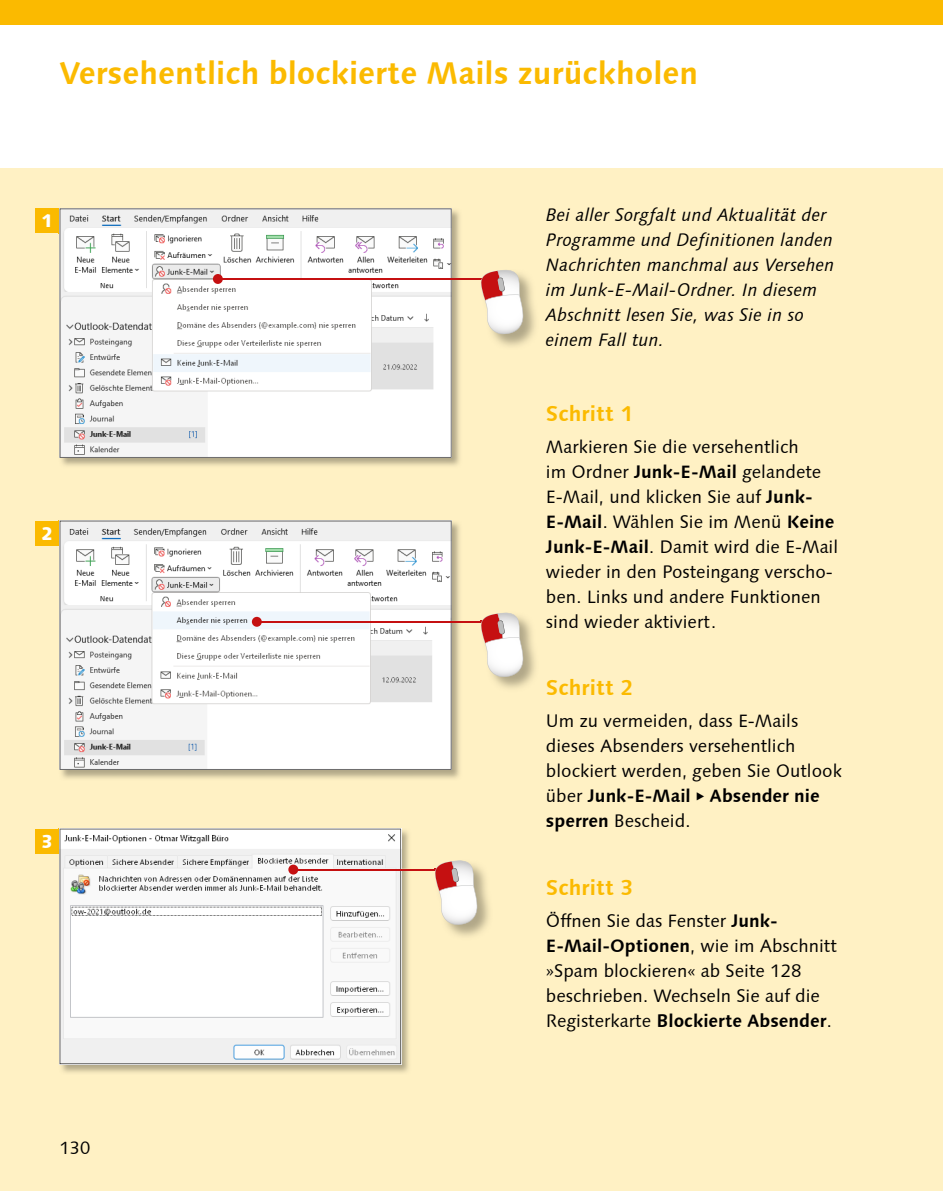
<style>
.page{position:relative;width:943px;height:1191px;background:#fff}
.page>*{position:absolute;margin:0;border:0;box-sizing:border-box;transform-origin:0 0}
.t1{font:700 31.5px "Syntax Next LT Pro";color:#fbba00}
.t2{font:700 21.35px "Syntax Next LT Pro";color:#fbba00}
.t3{font:800 18.38px "Syntax Next LT Pro";color:#fff}
.t4{font:17.85px/24.8px "Syntax Next LT Pro";color:#000}
.t5{font:italic 17.85px/24.8px "Syntax Next LT Pro";letter-spacing:.005em;color:#000}
.t6{font:17.5px "Syntax Next LT Pro";color:#000}
.s1{font-weight:700}
.s2{font-family:"European Pi X";font-size:10.5px}
</style>
<div class="page">
<div style="left:0;top:0;width:943px;height:25px;background:#fbba00"></div>
<div style="left:0;top:169px;width:943px;height:1022px;background:#fff1c4"></div>
<div style="left:35px;top:208px;width:25px;height:25px;background:#fbba00"></div>
<div style="left:35px;top:828px;width:25px;height:25px;background:#fbba00"></div>
<div style="left:35px;top:520px;width:25px;height:25px;background:#fbba00"></div>
<img style="left:59px;top:208px;width:401px;height:258px">
<svg style="left:59px;top:208px;width:1px;height:25px"></svg>
<svg style="left:60px;top:208px;width:391px;height:250px;background:#efefef"></svg>
<img style="left:59px;top:520px;width:403px;height:259px">
<svg style="left:59px;top:520px;width:1px;height:25px"></svg>
<svg style="left:60px;top:520px;width:391px;height:250px;background:#efefef"></svg>
<img style="left:59px;top:828px;width:352px;height:245px">
<svg style="left:59px;top:828px;width:1px;height:25px"></svg>
<svg style="left:60px;top:828px;width:341px;height:236px;background:#f0f0f0"></svg>
<hr style="left:220px;top:278px;width:266px;height:2px;background:#c51011">
<div style="left:213px;top:274px;width:10px;height:10px;background:#c51011;border-radius:50%"></div>
<img style="left:493px;top:275px;width:42px;height:72px">
<svg style="left:481px;top:270px;width:42px;height:65px;background:#e7c9c1"></svg>
<hr style="left:258px;top:621px;width:246px;height:1px;background:#c51011">
<div style="left:252px;top:617px;width:10px;height:10px;background:#c51011;border-radius:50%"></div>
<img style="left:493px;top:618px;width:42px;height:71px">
<svg style="left:480px;top:612px;width:43px;height:66px"></svg>
<hr style="left:295px;top:868px;width:149px;height:2px;background:#c51011">
<div style="left:288px;top:864px;width:10px;height:10px;background:#c51011;border-radius:50%"></div>
<img style="left:447px;top:866px;width:42px;height:71px">
<svg style="left:434px;top:860px;width:43px;height:66px"></svg>
<h1 class="t1" style="left:60px;top:53px;width:640px">Versehentlich blockierte Mails zurückholen</h1>
<p class="t3" style="left:41px;top:209px;width:13px">1</p>
<p class="t3" style="left:41px;top:521px;width:13px">2</p>
<p class="t3" style="left:41px;top:829px;width:13px">3</p>
<p class="t6" style="left:60px;top:1137px;width:32px">130</p>
<p class="t5" style="left:546px;top:202px;width:290px">Bei aller Sorgfalt und Aktualität der<br>Programme und Definitionen landen<br>Nachrichten manchmal aus Versehen im Junk-E-Mail-Ordner. In diesem<br>Abschnitt lesen Sie, was Sie in so einem Fall tun.</p>
<p class="t2" style="left:546px;top:399px;width:88px">Schritt 1</p>
<p class="t4" style="left:546px;top:434px;width:294px">Markieren Sie die versehentlich<br>im Ordner <span class="s1">Junk-E-Mail</span> gelandete<br>E-Mail, und klicken Sie auf <span class="s1">Junk-<br>E-Mail</span>. Wählen Sie im Menü <span class="s1">Keine<br>Junk-E-Mail</span>. Damit wird die E-Mail wieder in den Posteingang verscho&shy;ben. Links und andere Funktionen sind wieder aktiviert.</p>
<p class="t2" style="left:546px;top:674px;width:88px">Schritt 2</p>
<p class="t4" style="left:546px;top:708px;width:297px">Um zu vermeiden, dass E-Mails dieses Absenders versehentlich blockiert werden, geben Sie Outlook über <span class="s1">Junk-E-Mail</span> <span class="s2">E</span> <span class="s1">Absender nie sperren</span> Bescheid.</p>
<p class="t2" style="left:546px;top:873px;width:88px">Schritt 3</p>
<p class="t4" style="left:546px;top:908px;width:292px">Öffnen Sie das Fenster <span class="s1">Junk-E-Mail-Optionen</span>, wie im Abschnitt »Spam blockieren« ab Seite 128 beschrieben. Wechseln Sie auf die Registerkarte <span class="s1">Blockierte Absender</span>.</p>
</div>
